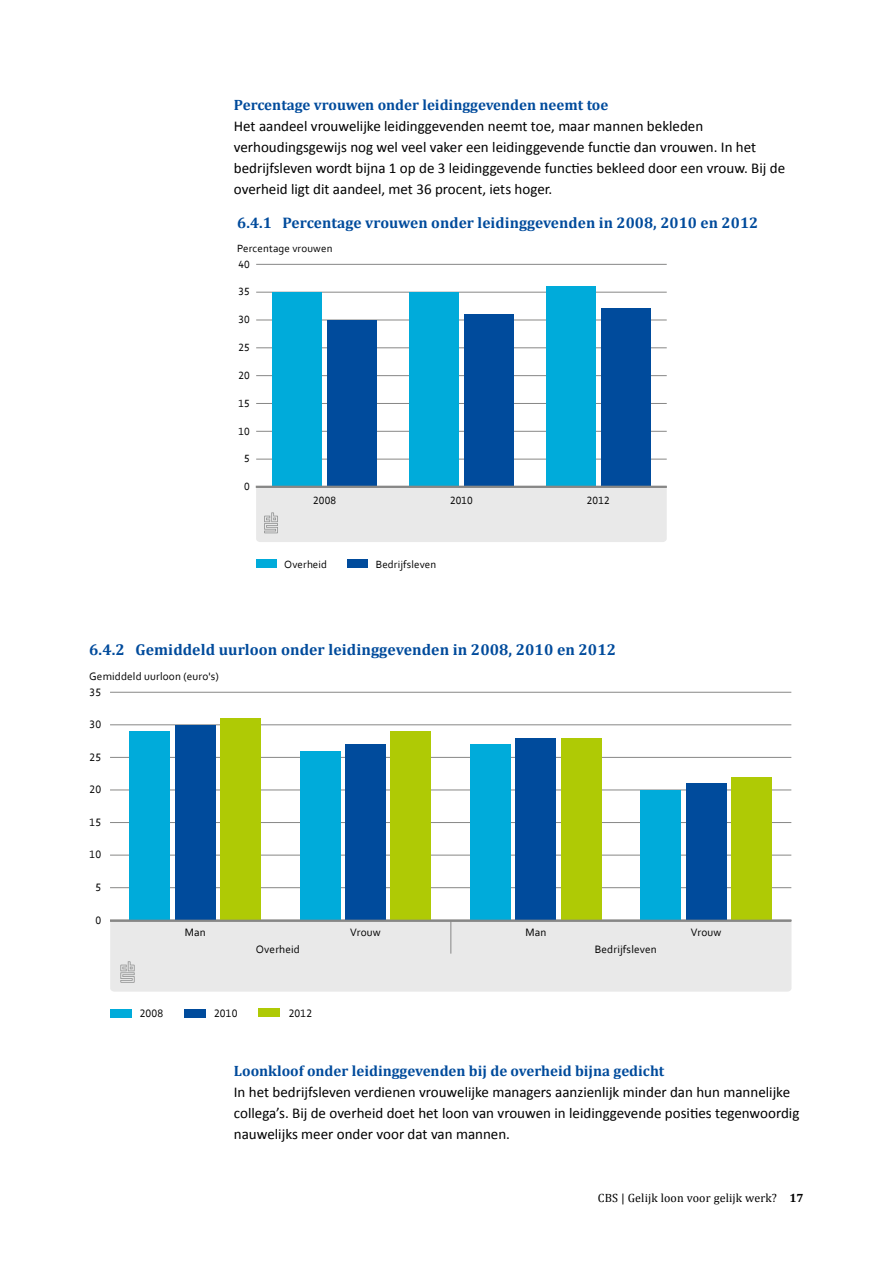
<style>
.page{position:relative;width:893px;height:1263px;background:#fff}
.page>*{position:absolute;margin:0;border:0;box-sizing:border-box;transform-origin:0 0}
.t1{font:700 15.75px "Cambria";letter-spacing:.005em;color:#004b9c}
.t2{font:700 15.3px "Cambria";letter-spacing:.005em;color:#004b9c}
._004_brood{font:15px/21px "Calibri";color:#000}
._004_sub_tussenkopje{font:700 15px "Cambria";color:#004b9c}
.t3{font:12px "Cambria";letter-spacing:.01em;color:#000}
.t4{font:11.25px "Corbel";letter-spacing:.01em;color:#000}
.t5{font:10.95px "Corbel";letter-spacing:.01em;color:#000}
.s1{font-weight:700}
</style>
<div class="page">
<div style="left:256px;top:488px;width:411px;height:54px;background:#e9e9e9"></div>
<div style="left:256px;top:559px;width:21px;height:9px;background:#00abda"></div>
<div style="left:347px;top:559px;width:21px;height:9px;background:#004b9c"></div>
<hr style="left:256px;top:459px;width:411px;height:1px;background:#878786">
<hr style="left:256px;top:431px;width:411px;height:1px;background:#878786">
<hr style="left:256px;top:403px;width:411px;height:1px;background:#878786">
<hr style="left:256px;top:375px;width:411px;height:1px;background:#878786">
<hr style="left:256px;top:348px;width:411px;height:1px;background:#878786">
<hr style="left:256px;top:320px;width:411px;height:1px;background:#878786">
<hr style="left:256px;top:292px;width:411px;height:1px;background:#878786">
<hr style="left:256px;top:264px;width:411px;height:1px;background:#878786">
<div style="left:327px;top:320px;width:50px;height:167px;background:#004b9c"></div>
<div style="left:464px;top:314px;width:49px;height:173px;background:#004b9c"></div>
<div style="left:601px;top:309px;width:49px;height:178px;background:#004b9c"></div>
<div style="left:273px;top:292px;width:49px;height:195px;background:#00abda"></div>
<div style="left:409px;top:292px;width:50px;height:195px;background:#00abda"></div>
<div style="left:546px;top:287px;width:50px;height:200px;background:#00abda"></div>
<hr style="left:256px;top:486px;width:411px;height:2px;background:#878786">
<div style="left:110px;top:922px;width:681px;height:70px;background:#e9e9e9"></div>
<svg style="left:120px;top:961px;width:15px;height:22px"></svg>
<div style="left:110px;top:1009px;width:21px;height:8px;background:#00abda"></div>
<div style="left:184px;top:1009px;width:21px;height:8px;background:#004b9c"></div>
<div style="left:259px;top:1009px;width:21px;height:8px;background:#afca05"></div>
<hr style="left:110px;top:887px;width:681px;height:1px;background:#878786">
<hr style="left:110px;top:855px;width:681px;height:1px;background:#878786">
<hr style="left:110px;top:822px;width:681px;height:1px;background:#878786">
<hr style="left:110px;top:790px;width:681px;height:1px;background:#878786">
<hr style="left:110px;top:757px;width:681px;height:1px;background:#878786">
<hr style="left:110px;top:724px;width:681px;height:1px;background:#878786">
<hr style="left:110px;top:692px;width:681px;height:1px;background:#878786">
<div style="left:220px;top:718px;width:41px;height:202px;background:#afca05"></div>
<div style="left:390px;top:731px;width:41px;height:189px;background:#afca05"></div>
<div style="left:561px;top:738px;width:41px;height:182px;background:#afca05"></div>
<div style="left:731px;top:777px;width:41px;height:143px;background:#afca05"></div>
<div style="left:175px;top:725px;width:41px;height:195px;background:#004b9c"></div>
<div style="left:345px;top:744px;width:41px;height:176px;background:#004b9c"></div>
<div style="left:515px;top:738px;width:41px;height:182px;background:#004b9c"></div>
<div style="left:686px;top:783px;width:41px;height:137px;background:#004b9c"></div>
<div style="left:129px;top:731px;width:41px;height:189px;background:#00abda"></div>
<div style="left:300px;top:751px;width:41px;height:169px;background:#00abda"></div>
<div style="left:470px;top:744px;width:41px;height:176px;background:#00abda"></div>
<div style="left:640px;top:790px;width:41px;height:130px;background:#00abda"></div>
<hr style="left:450px;top:920px;width:1px;height:34px;background:#878786">
<hr style="left:110px;top:920px;width:681px;height:2px;background:#878786">
<p class="_004_sub_tussenkopje" style="left:234px;top:95px;width:376px">Percentage vrouwen onder leidinggevenden neemt toe</p>
<p class="_004_brood" style="left:234px;top:116px;width:553px">Het aandeel vrouwelijke leidinggevenden neemt toe, maar mannen bekleden verhoudingsgewijs nog wel veel vaker een leidinggevende functie dan vrouwen. In het bedrijfsleven wordt bijna 1 op de 3 leidinggevende functies bekleed door een vrouw. Bij de overheid ligt dit aandeel, met 36 procent, iets hoger.</p>
<p class="t2" style="left:237px;top:212px;width:523px">6.4.1 Percentage vrouwen onder leidinggevenden in 2008, 2010 en 2012</p>
<p class="t5" style="left:237px;top:241px;width:97px">Percentage vrouwen</p>
<p class="t5" style="left:238px;top:257px;width:13px">40</p>
<p class="t5" style="left:238px;top:285px;width:13px">35</p>
<p class="t5" style="left:238px;top:313px;width:13px">30</p>
<p class="t5" style="left:238px;top:341px;width:13px">25</p>
<p class="t5" style="left:238px;top:368px;width:13px">20</p>
<p class="t5" style="left:238px;top:396px;width:13px">15</p>
<p class="t5" style="left:238px;top:424px;width:13px">10</p>
<p class="t5" style="left:244px;top:452px;width:7px">5</p>
<p class="t5" style="left:244px;top:480px;width:7px">0</p>
<p class="t5" style="left:313px;top:493px;width:24px">2008</p>
<p class="t5" style="left:450px;top:493px;width:24px">2010</p>
<p class="t5" style="left:587px;top:493px;width:24px">2012</p>
<p class="t5" style="left:284px;top:557px;width:44px">Overheid</p>
<p class="t5" style="left:376px;top:557px;width:62px">Bedrijfsleven</p>
<p class="t1" style="left:89px;top:639px;width:528px">6.4.2 Gemiddeld uurloon onder leidinggevenden in 2008, 2010 en 2012</p>
<p class="t4" style="left:89px;top:669px;width:131px">Gemiddeld uurloon (euro's)</p>
<p class="t4" style="left:89px;top:685px;width:13px">35</p>
<p class="t4" style="left:89px;top:717px;width:13px">30</p>
<p class="t4" style="left:89px;top:750px;width:13px">25</p>
<p class="t4" style="left:89px;top:783px;width:13px">20</p>
<p class="t4" style="left:89px;top:815px;width:13px">15</p>
<p class="t4" style="left:89px;top:848px;width:13px">10</p>
<p class="t4" style="left:95px;top:880px;width:7px">5</p>
<p class="t4" style="left:95px;top:913px;width:7px">0</p>
<p class="t4" style="left:185px;top:926px;width:22px">Man</p>
<p class="t4" style="left:350px;top:926px;width:32px">Vrouw</p>
<p class="t4" style="left:525px;top:926px;width:22px">Man</p>
<p class="t4" style="left:691px;top:926px;width:32px">Vrouw</p>
<p class="t4" style="left:256px;top:942px;width:45px">Overheid</p>
<p class="t4" style="left:595px;top:942px;width:64px">Bedrijfsleven</p>
<p class="t4" style="left:140px;top:1007px;width:25px">2008</p>
<p class="t4" style="left:214px;top:1007px;width:25px">2010</p>
<p class="t4" style="left:289px;top:1006px;width:25px">2012</p>
<p class="_004_sub_tussenkopje" style="left:234px;top:1061px;width:432px">Loonkloof onder leidinggevenden bij de overheid bijna gedicht</p>
<p class="_004_brood" style="left:234px;top:1082px;width:567px">In het bedrijfsleven verdienen vrouwelijke managers aanzienlijk minder dan hun mannelijke collega’s. Bij de overheid doet het loon van vrouwen in leidinggevende posities tegenwoordig nauwelijks meer onder voor dat van mannen.</p>
<p class="t3" style="left:598px;top:1191px;width:207px">CBS | Gelijk loon voor gelijk werk? <span class="s1">17</span></p>
</div>
